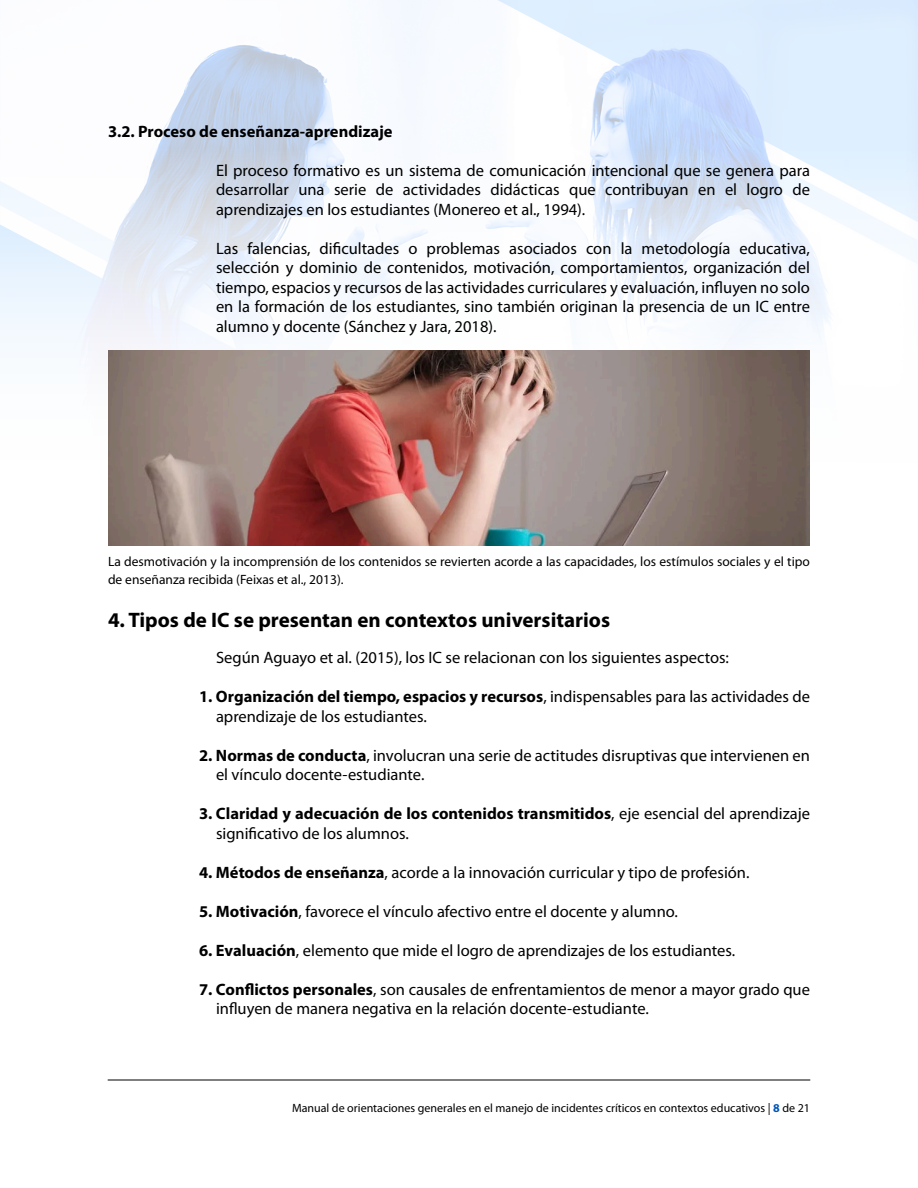
<style>
.page{position:relative;width:918px;height:1188px;background:#fff}
.page>*{position:absolute;margin:0;border:0;box-sizing:border-box;transform-origin:0 0}
.t1{font:700 21px "Myriad Pro";color:#000}
.t2{font:16.5px/19.5px "Myriad Pro";color:#000}
.t3{font:700 16.5px "Myriad Pro";color:#000}
.t4{font:13.5px/18px "Myriad Pro";color:#000}
.t5{font:12px "Myriad Pro";color:#000}
.s1{font-weight:700}
.s2{font-weight:700;color:#0055b8}
</style>
<div class="page">
<hr style="left:108px;top:1080px;width:702px;height:1px;background:#000">
<img style="left:0;top:0;width:918px;height:345px">
<img style="left:108px;top:350px;width:702px;height:196px">
<p class="t3" style="left:108px;top:124px;width:286px">3.2. Proceso de enseñanza-aprendizaje</p>
<p class="t2" style="left:216px;top:162px;width:596px;text-align:justify">El proceso formativo es un sistema de comunicación intencional que se genera para desarrollar una serie de actividades didácticas que contribuyan en el logro de aprendizajes en los estudiantes (Monereo et al., 1994).</p>
<p class="t2" style="left:216px;top:240px;width:596px;text-align:justify">Las falencias, dificultades o problemas asociados con la metodología educativa, selección y dominio de contenidos, motivación, comportamientos, organización del tiempo, espacios y recursos de las actividades curriculares y evaluación, influyen no solo en la formación de los estudiantes, sino también originan la presencia de un IC entre alumno y docente (Sánchez y Jara, 2018).</p>
<p class="t4" style="left:108px;top:553px;width:704px">La desmotivación y la incomprensión de los contenidos se revierten acorde a las capacidades, los estímulos sociales y el tipo de enseñanza recibida (Feixas et al., 2013).</p>
<p class="t1" style="left:108px;top:611px;width:504px">4. Tipos de IC se presentan en contextos universitarios</p>
<p class="t2" style="left:216px;top:649px;width:515px">Según Aguayo et al. (2015), los IC se relacionan con los siguientes aspectos:</p>
<p class="t2" style="left:216px;top:688px;width:595px;text-indent:-17px"><span class="s1">1. Organización del tiempo, espacios y recursos</span>, indispensables para las actividades de aprendizaje de los estudiantes.</p>
<p class="t2" style="left:216px;top:747px;width:595px;text-indent:-17px"><span class="s1">2. Normas de conducta</span>, involucran una serie de actitudes disruptivas que intervienen en el vínculo docente-estudiante.</p>
<p class="t2" style="left:216px;top:805px;width:596px;text-indent:-17px"><span class="s1">3. Claridad y adecuación de los contenidos transmitidos</span>, eje esencial del aprendizaje significativo de los alumnos.</p>
<p class="t2" style="left:199px;top:864px;width:552px"><span class="s1">4. Métodos de enseñanza</span>, acorde a la innovación curricular y tipo de profesión.</p>
<p class="t2" style="left:199px;top:903px;width:480px"><span class="s1">5. Motivación</span>, favorece el vínculo afectivo entre el docente y alumno.</p>
<p class="t2" style="left:199px;top:942px;width:538px"><span class="s1">6. Evaluación</span>, elemento que mide el logro de aprendizajes de los estudiantes.</p>
<p class="t2" style="left:216px;top:981px;width:595px;text-indent:-17px"><span class="s1">7. Conflictos personales</span>, son causales de enfrentamientos de menor a mayor grado que influyen de manera negativa en la relación docente-estudiante.</p>
<p class="t5" style="left:292px;top:1102px;width:519px">Manual de orientaciones generales en el manejo de incidentes críticos en contextos educativos | <span class="s2">8</span> de 21</p>
</div>
